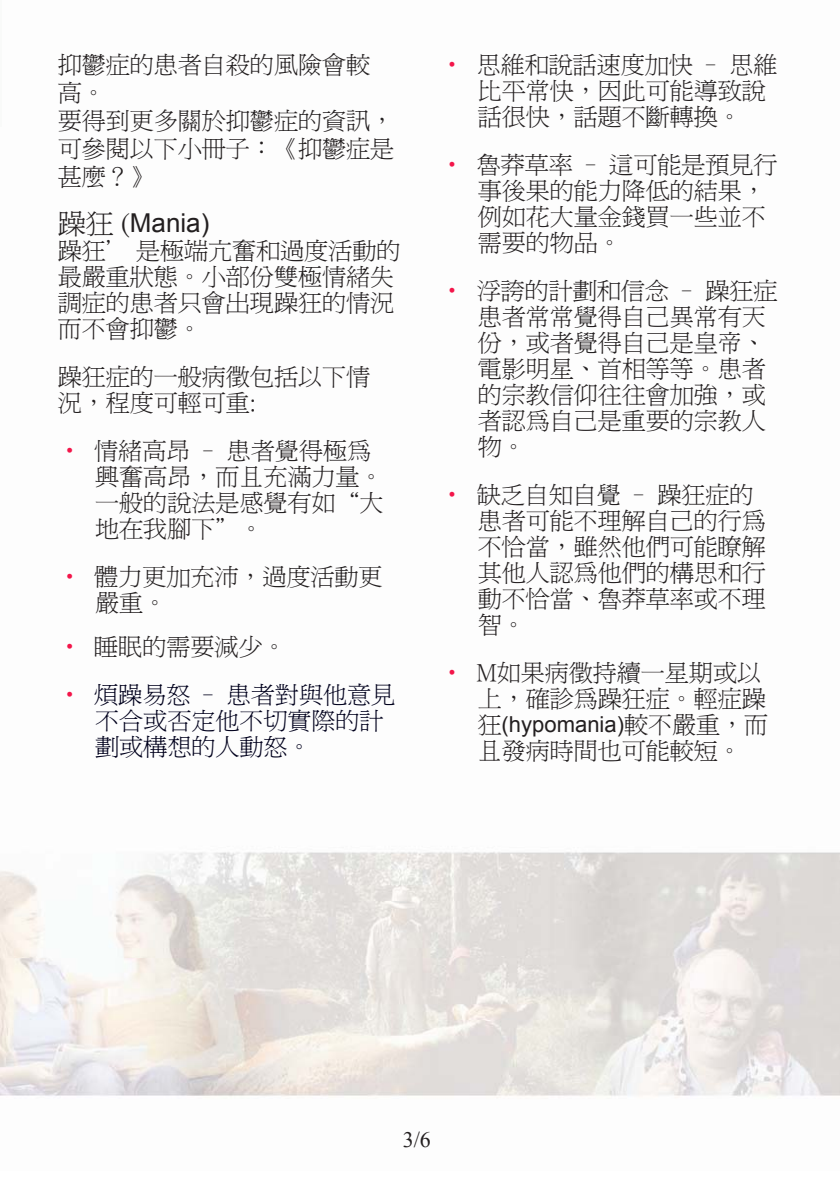
<style>
.page{position:relative;width:840px;height:1191px;background:#fff}
.page>*{position:absolute;margin:0;border:0;box-sizing:border-box;transform-origin:0 0}
.t1{font:26px "Arial";color:#231f20}
.t2{font:24px/26px "P Ming Li U";color:#231f20}
.t3{font:24px "P Ming Li U";color:#00001c}
.t4{font:22px "Arial";color:#231f20}
.t5{font:22px "Times New Roman";color:#231f20}
.s1{font-family:"P Ming Li U";font-size:28px}
.s2{color:#f3164a}
.s3{font-family:"P Ming Li U";font-size:24px}
</style>
<div class="page">
<img style="left:0;top:852px;width:839px;height:246px">
<hr style="left:0;top:0;width:1px;height:127px;background:#f8f9f7">
<p class="t2" style="left:58px;top:51px;width:314px;line-height:28px">抑鬱症的患者自殺的風險會較高。</p>
<p class="t2" style="left:58px;top:107px;width:338px;line-height:28px;text-align:justify">要得到更多關於抑鬱症的資訊，可參閱以下小冊子：《抑鬱症是甚麼？》</p>
<p class="t1" style="left:58px;top:206px;width:153px"><span class="s1">躁狂 (</span>Mania)</p>
<p class="t2" style="left:58px;top:238px;width:344px">躁狂’ 是極端亢奮和過度活動的最嚴重狀態。小部份雙極情緒失調症的患者只會出現躁狂的情況而不會抑鬱。</p>
<p class="t2" style="left:58px;top:364px;width:314px">躁狂症的一般病徵包括以下情況，程度可輕可重:</p>
<p class="t2" style="left:58px;top:438px;width:314px"><span class="s2">•</span> 情緒高昂 – 患者覺得極為</p>
<p class="t2" style="left:95px;top:464px;width:290px">興奮高昂，而且充滿力量。</p>
<p class="t2" style="left:95px;top:490px;width:290px">一般的說法是感覺有如“大</p>
<p class="t2" style="left:95px;top:516px;width:170px">地在我腳下”。</p>
<p class="t2" style="left:58px;top:564px;width:326px"><span class="s2">•</span> 體力更加充沛，過度活動更</p>
<p class="t2" style="left:95px;top:590px;width:74px">嚴重。</p>
<p class="t2" style="left:58px;top:634px;width:230px"><span class="s2">•</span> 睡眠的需要減少。</p>
<p class="t3" style="left:58px;top:683px;width:338px"><span class="s2">•</span> 煩躁易怒 – 患者對與他意見</p>
<p class="t3" style="left:95px;top:709px;width:290px">不合或否定他不切實際的計</p>
<p class="t3" style="left:95px;top:735px;width:217px">劃或構想的人動怒。</p>
<p class="t2" style="left:440px;top:52px;width:338px"><span class="s2">•</span> 思維和說話速度加快 – 思維</p>
<p class="t2" style="left:477px;top:78px;width:289px">比平常快，因此可能導致說</p>
<p class="t2" style="left:477px;top:104px;width:265px">話很快，話題不斷轉換。</p>
<p class="t2" style="left:440px;top:152px;width:338px"><span class="s2">•</span> 魯莽草率 – 這可能是預見行</p>
<p class="t2" style="left:477px;top:178px;width:289px">事後果的能力降低的結果，</p>
<p class="t2" style="left:477px;top:204px;width:289px">例如花大量金錢買一些並不</p>
<p class="t2" style="left:477px;top:230px;width:145px">需要的物品。</p>
<p class="t2" style="left:440px;top:278px;width:338px"><span class="s2">•</span> 浮誇的計劃和信念 – 躁狂症</p>
<p class="t2" style="left:477px;top:304px;width:289px">患者常常覺得自己異常有天份，或者覺得自己是皇帝、</p>
<p class="t2" style="left:477px;top:356px;width:289px">電影明星、首相等等。患者</p>
<p class="t2" style="left:477px;top:382px;width:289px">的宗教信仰往往會加強，或</p>
<p class="t2" style="left:477px;top:408px;width:289px">者認為自己是重要的宗教人</p>
<p class="t2" style="left:477px;top:434px;width:49px">物。</p>
<p class="t2" style="left:440px;top:482px;width:314px"><span class="s2">•</span> 缺乏自知自覺 – 躁狂症的</p>
<p class="t2" style="left:477px;top:508px;width:289px">患者可能不理解自己的行為</p>
<p class="t2" style="left:477px;top:534px;width:289px">不恰當，雖然他們可能瞭解</p>
<p class="t2" style="left:477px;top:560px;width:289px">其他人認為他們的構思和行</p>
<p class="t2" style="left:477px;top:586px;width:289px">動不恰當、魯莽草率或不理</p>
<p class="t2" style="left:477px;top:612px;width:49px">智。</p>
<p class="t2" style="left:440px;top:660px;width:322px"><span class="s2">•</span> M如果病徵持續一星期或以</p>
<p class="t2" style="left:477px;top:686px;width:289px">上，確診為躁狂症。輕症躁</p>
<p class="t4" style="left:477px;top:710px;width:292px"><span class="s3">狂</span>(hypomania)<span class="s3">較不嚴重，而</span></p>
<p class="t2" style="left:477px;top:738px;width:265px">且發病時間也可能較短。</p>
<p class="t5" style="left:402px;top:1124px;width:30px">3/6</p>
</div>
